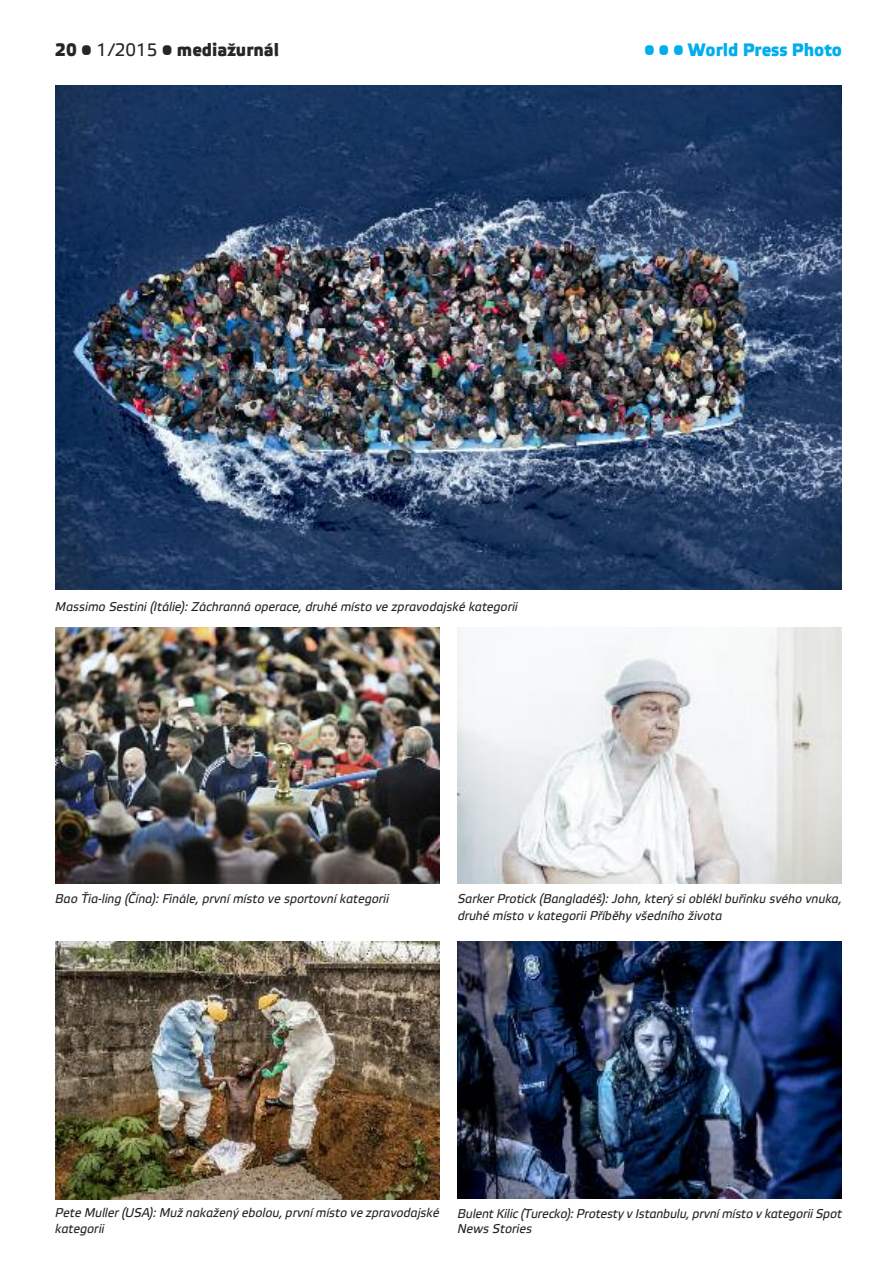
<style>
.page{position:relative;width:893px;height:1263px;background:#fff}
.page>*{position:absolute;margin:0;border:0;box-sizing:border-box;transform-origin:0 0}
.t1{font:500 18px "Etelka";color:#272627;scale:.95 1}
.t2{font:500 18px "Etelka";color:#00aded;scale:.95 1}
.t3{font:italic 12.75px/15px "Etelka Text";color:#272627;scale:.95 1}
.s1{font-family:"Etelka Text";font-weight:400}
</style>
<div class="page">
<img style="left:55px;top:627px;width:384px;height:256px">
<img style="left:55px;top:942px;width:384px;height:257px">
<img style="left:458px;top:627px;width:384px;height:256px">
<img style="left:55px;top:85px;width:787px;height:505px">
<img style="left:458px;top:942px;width:384px;height:256px">
<h1 class="t1" style="left:55px;top:43px;width:237px">20 • <span class="s1">1/2015</span> • mediažurnál</h1>
<h1 class="t2" style="left:645px;top:43px;width:209px">• • • World Press Photo</h1>
<p class="t3" style="left:55px;top:600px;width:488px">Massimo Sestini (Itálie): Záchranná operace, druhé místo ve zpravodajské kategorii</p>
<p class="t3" style="left:55px;top:892px;width:353px">Bao Ťia-ling (Čína): Finále, první místo ve sportovní kategorii</p>
<p class="t3" style="left:458px;top:891px;width:406px;line-height:17.1px">Sarker Protick (Bangladéš): John, který si oblékl buřinku svého vnuka, druhé místo v kategorii Příběhy všedního života</p>
<p class="t3" style="left:55px;top:1207px;width:406px">Pete Muller (USA): Muž nakažený ebolou, první místo ve zpravodajské kategorii</p>
<p class="t3" style="left:458px;top:1207px;width:406px">Bulent Kilic (Turecko): Protesty v Istanbulu, první místo v kategorii Spot<br>News Stories</p>
</div>
